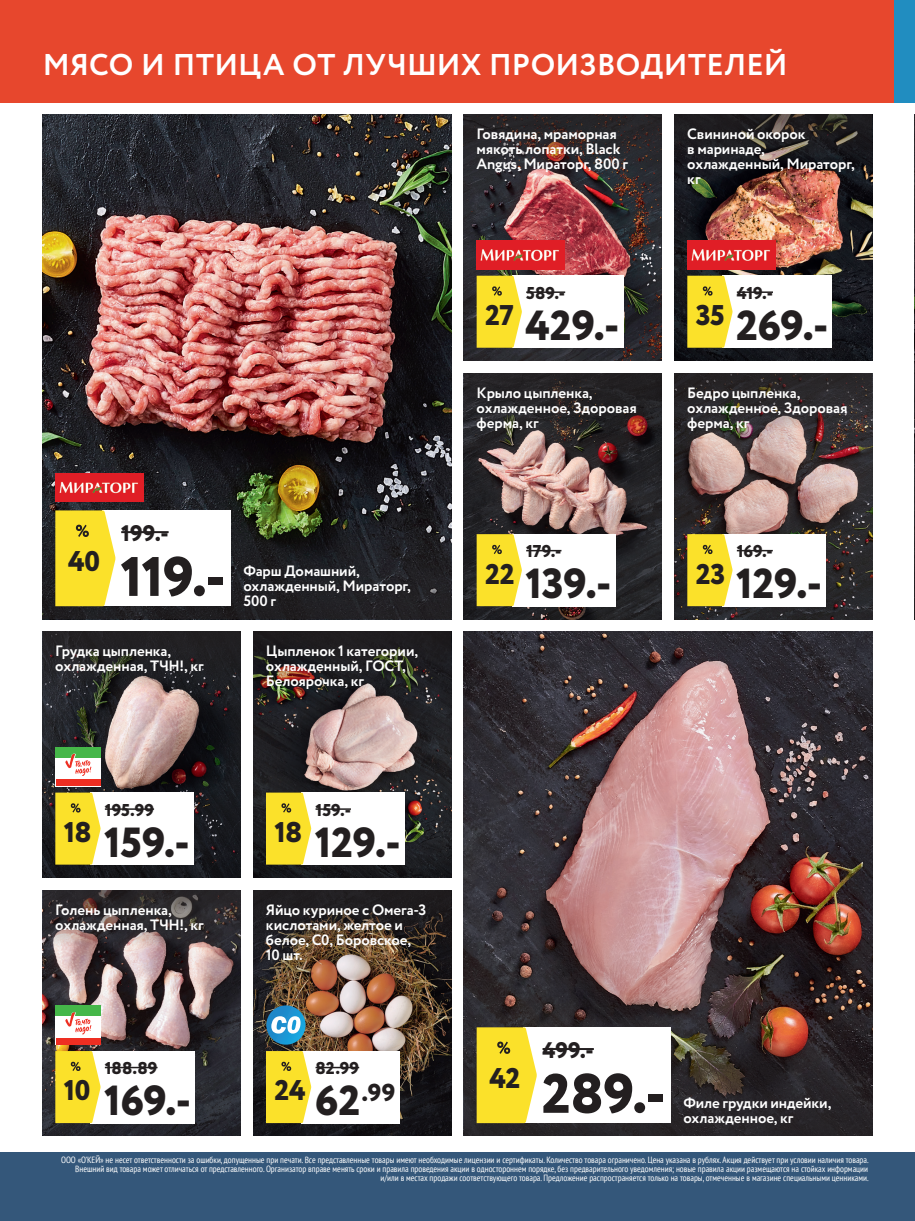
<style>
.page{position:relative;width:915px;height:1221px;background:#fff}
.page>*{position:absolute;margin:0;border:0;box-sizing:border-box;transform-origin:0 0}
.fresh_dominant_red{font:800 55.5px "Circe";letter-spacing:-.01em;color:#231f20}
.fresh_red{font:800 42px "Circe";letter-spacing:-.01em;color:#231f20}
.t1{font:700 30px "Circe";letter-spacing:.01em;color:#fff}
.fresh_discount{font:800 28.5px "Circe";letter-spacing:-.015em;color:#231f20}
.fresh_red-2{font:800 24.45px "Circe";color:#231f20}
.fresh_dominant_black{font:800 22.5px "Circe";letter-spacing:.005em;color:#231f20}
.fresh_black{font:800 17.1px "Circe";color:#231f20}
.fresh_dominant_text{font:700 15px/15px "Circe";letter-spacing:-.005em;color:#fff}
.t2{font:condensed 9px/9px "PT Sans";color:#fff;text-align:right}
.s1{font-size:42px}
</style>
<div class="page">
<div style="left:0;top:1152px;width:893px;height:68px;background:#34577a"></div>
<div style="left:893px;top:1152px;width:21px;height:68px;background:#34577a"></div>
<div style="left:893px;top:0;width:21px;height:102px;background:#218dc0"></div>
<div style="left:0;top:0;width:893px;height:102px;background:#e7472d"></div>
<img style="left:914px;top:115px;width:1px;height:405px">
<hr style="left:914px;top:520px;width:1px;height:99px;background:#231f20">
<img style="left:43px;top:115px;width:408px;height:405px">
<svg style="left:43px;top:520px;width:408px;height:99px;background:#222324"></svg>
<div style="left:102px;top:510px;width:128px;height:96px;background:#fff"></div>
<hr style="left:121px;top:531px;width:47px;height:2px;background:#231f20">
<svg style="left:55px;top:510px;width:60px;height:96px;background:#f6df3b"></svg>
<img style="left:55px;top:473px;width:88px;height:29px">
<img style="left:463px;top:181px;width:198px;height:179px">
<svg style="left:463px;top:115px;width:198px;height:66px;background:#362e30"></svg>
<div style="left:512px;top:276px;width:111px;height:72px;background:#fff"></div>
<hr style="left:526px;top:291px;width:39px;height:2px;background:#231f20">
<svg style="left:476px;top:276px;width:45px;height:72px;background:#f4dd39"></svg>
<img style="left:476px;top:240px;width:88px;height:29px">
<img style="left:674px;top:181px;width:198px;height:179px">
<svg style="left:674px;top:115px;width:198px;height:66px;background:#2c2525"></svg>
<div style="left:722px;top:276px;width:109px;height:72px;background:#fff"></div>
<hr style="left:736px;top:291px;width:36px;height:2px;background:#231f20">
<svg style="left:687px;top:276px;width:45px;height:72px;background:#f6de3a"></svg>
<img style="left:687px;top:240px;width:88px;height:29px">
<img style="left:43px;top:956px;width:197px;height:179px">
<svg style="left:43px;top:890px;width:197px;height:66px;background:#4d4345"></svg>
<div style="left:91px;top:1050px;width:104px;height:72px;background:#fff"></div>
<hr style="left:105px;top:1066px;width:52px;height:2px;background:#231f20">
<svg style="left:55px;top:1050px;width:45px;height:72px;background:#f4dd3a"></svg>
<div style="left:55px;top:1005px;width:46px;height:39px;background:#fff"></div>
<div style="left:55px;top:1005px;width:45px;height:10px;background:#45b749"></div>
<div style="left:56px;top:1037px;width:45px;height:7px;background:#ee2e22"></div>
<svg style="left:65px;top:1012px;width:26px;height:22px"></svg>
<img style="left:43px;top:697px;width:197px;height:180px">
<svg style="left:43px;top:631px;width:197px;height:66px;background:#2f2d2f"></svg>
<div style="left:91px;top:792px;width:103px;height:72px;background:#fff"></div>
<hr style="left:105px;top:808px;width:49px;height:1px;background:#231f20">
<svg style="left:55px;top:792px;width:45px;height:72px;background:#f5de3b"></svg>
<div style="left:55px;top:747px;width:46px;height:39px;background:#fff"></div>
<div style="left:55px;top:747px;width:45px;height:10px;background:#45b749"></div>
<div style="left:56px;top:779px;width:45px;height:7px;background:#ee2e22"></div>
<svg style="left:65px;top:753px;width:26px;height:23px"></svg>
<img style="left:253px;top:697px;width:198px;height:180px">
<svg style="left:253px;top:631px;width:198px;height:66px;background:#2a2524"></svg>
<div style="left:301px;top:792px;width:103px;height:72px;background:#fff"></div>
<hr style="left:315px;top:808px;width:36px;height:1px;background:#231f20">
<svg style="left:266px;top:792px;width:45px;height:72px;background:#f7df3c"></svg>
<img style="left:253px;top:956px;width:198px;height:179px">
<svg style="left:253px;top:890px;width:198px;height:66px;background:#332a24"></svg>
<div style="left:301px;top:1050px;width:98px;height:72px;background:#fff"></div>
<hr style="left:315px;top:1066px;width:44px;height:2px;background:#231f20">
<svg style="left:266px;top:1050px;width:45px;height:72px;background:#f5de3b"></svg>
<svg style="left:266px;top:1005px;width:39px;height:39px"></svg>
<svg style="left:271px;top:1016px;width:29px;height:17px"></svg>
<img style="left:463px;top:439px;width:198px;height:180px">
<svg style="left:463px;top:373px;width:198px;height:66px;background:#2c2627"></svg>
<div style="left:512px;top:534px;width:103px;height:72px;background:#fff"></div>
<hr style="left:526px;top:550px;width:35px;height:1px;background:#231f20">
<svg style="left:476px;top:534px;width:45px;height:72px;background:#f4dd39"></svg>
<img style="left:674px;top:439px;width:198px;height:180px">
<svg style="left:674px;top:373px;width:198px;height:66px;background:#3b3535"></svg>
<div style="left:722px;top:534px;width:103px;height:72px;background:#fff"></div>
<hr style="left:736px;top:550px;width:36px;height:1px;background:#231f20">
<svg style="left:687px;top:534px;width:45px;height:72px;background:#f6df3b"></svg>
<img style="left:463px;top:631px;width:409px;height:406px">
<svg style="left:463px;top:1037px;width:409px;height:98px;background:#2f2829"></svg>
<div style="left:523px;top:1027px;width:147px;height:96px;background:#fff"></div>
<hr style="left:542px;top:1047px;width:51px;height:2px;background:#231f20">
<svg style="left:476px;top:1027px;width:60px;height:96px;background:#f5de3a"></svg>
<h3 class="t1" style="left:43px;top:45px;width:746px">МЯСО И ПТИЦА ОТ ЛУЧШИХ ПРОИЗВОДИТЕЛЕЙ</h3>
<p class="fresh_dominant_text" style="left:476px;top:127px;width:153px">Говядина, мраморная мякоть лопатки, Black<br>Angus, Мираторг, 800 г</p>
<p class="fresh_dominant_text" style="left:687px;top:127px;width:169px">Свининой окорок<br>в маринаде, охлажденный, Мираторг, кг</p>
<p class="fresh_black" style="left:526px;top:281px;width:40px">589.-</p>
<p class="fresh_black" style="left:736px;top:281px;width:38px">419.-</p>
<p class="fresh_discount" style="left:485px;top:296px;width:30px">27</p>
<p class="fresh_red" style="left:525px;top:297px;width:95px">429.-</p>
<p class="fresh_discount" style="left:695px;top:296px;width:30px">35</p>
<p class="fresh_red" style="left:736px;top:297px;width:93px">269.-</p>
<p class="fresh_dominant_text" style="left:476px;top:386px;width:161px">Крыло цыпленка, охлажденное, Здоровая ферма, кг</p>
<p class="fresh_dominant_text" style="left:687px;top:386px;width:161px">Бедро цыпленка, охлажденное, Здоровая ферма, кг</p>
<p class="fresh_dominant_black" style="left:121px;top:518px;width:49px">199.-</p>
<p class="fresh_discount" style="left:68px;top:542px;width:33px">40</p>
<p class="fresh_dominant_red" style="left:120px;top:539px;width:107px">119.-</p>
<p class="fresh_dominant_text" style="left:243px;top:564px;width:169px">Фарш Домашний, охлажденный, Мираторг,<br>500 г</p>
<p class="fresh_discount" style="left:485px;top:554px;width:31px">22</p>
<p class="fresh_black" style="left:526px;top:540px;width:37px">179.-</p>
<p class="fresh_red" style="left:525px;top:555px;width:87px">139.-</p>
<p class="fresh_discount" style="left:695px;top:554px;width:31px">23</p>
<p class="fresh_black" style="left:736px;top:540px;width:37px">169.-</p>
<p class="fresh_red" style="left:736px;top:555px;width:87px">129.-</p>
<p class="fresh_dominant_text" style="left:55px;top:644px;width:150px">Грудка цыпленка, охлажденная, ТЧН!, кг</p>
<p class="fresh_dominant_text" style="left:266px;top:644px;width:154px">Цыпленок 1 категории, охлажденный, ГОСТ,<br>Белоярочка, кг</p>
<p class="fresh_black" style="left:105px;top:798px;width:51px">195.99</p>
<p class="fresh_black" style="left:315px;top:798px;width:37px">159.-</p>
<p class="fresh_discount" style="left:64px;top:812px;width:29px">18</p>
<p class="fresh_red" style="left:104px;top:813px;width:87px">159.-</p>
<p class="fresh_discount" style="left:274px;top:812px;width:29px">18</p>
<p class="fresh_red" style="left:315px;top:813px;width:87px">129.-</p>
<p class="fresh_dominant_text" style="left:55px;top:902px;width:150px">Голень цыпленка, охлажденная, ТЧН!, кг</p>
<p class="fresh_dominant_text" style="left:266px;top:902px;width:162px">Яйцо куриное с Омега-3 кислотами, желтое и белое, С0, Боровское,<br>10 шт.</p>
<p class="fresh_dominant_black" style="left:542px;top:1034px;width:53px">499.-</p>
<p class="fresh_discount" style="left:64px;top:1071px;width:28px">10</p>
<p class="fresh_black" style="left:105px;top:1056px;width:54px">188.89</p>
<p class="fresh_red" style="left:104px;top:1072px;width:88px">169.-</p>
<p class="fresh_discount" style="left:274px;top:1071px;width:33px">24</p>
<p class="fresh_black" style="left:315px;top:1056px;width:45px">82.99</p>
<p class="fresh_red-2" style="left:315px;top:1076px;width:82px"><span class="s1">62</span>.99</p>
<p class="fresh_discount" style="left:489px;top:1058px;width:32px">42</p>
<p class="fresh_dominant_red" style="left:541px;top:1056px;width:126px">289.-</p>
<p class="fresh_dominant_text" style="left:683px;top:1096px;width:149px">Филе грудки индейки, охлажденное, кг</p>
<p class="t2" style="left:61px;top:1154px;width:808px">ООО «О’КЕЙ» не несет ответственности за ошибки, допущенные при печати. Все представленные товары имеют необходимые лицензии и сертификаты. Количество товара ограничено. Цена указана в рублях. Акция действует при условии наличия товара.<br>Внешний вид товара может отличаться от представленного. Организатор вправе менять сроки и правила проведения акции в одностороннем порядке, без предварительного уведомления; новые правила акции размещаются на стойках информации и/или в местах продажи соответствующего товара. Предложение распространяется только на товары, отмеченные в магазине специальными ценниками.</p>
</div>
